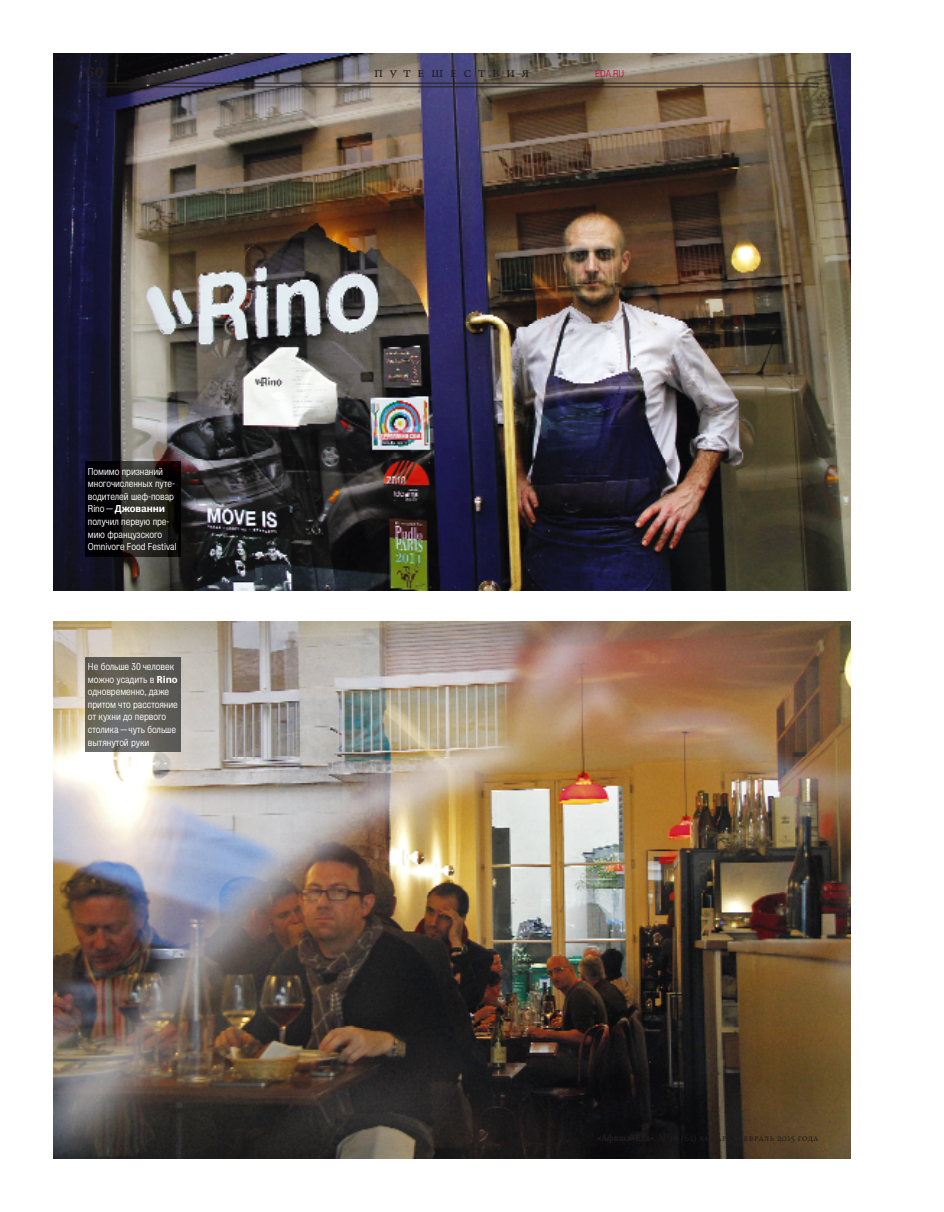
<style>
.page{position:relative;width:944px;height:1212px;background:#fff}
.page>*{position:absolute;margin:0;border:0;box-sizing:border-box;transform-origin:0 0}
.t1{font:700 14.25px "Eda Display";color:#231f20}
.t2{font:13.5px "Afisha Serif";color:#231f20}
.t3{font:10.5px/12.6px "Afisha Grotesk";letter-spacing:-.01em;color:#fff}
.t4{font:10.5px "Afisha Grotesk";color:#c70b46}
.s1{font-weight:700}
</style>
<div class="page">
<img style="left:53px;top:622px;width:797px;height:537px">
<img style="left:53px;top:53px;width:797px;height:537px">
<hr style="left:85px;top:83px;width:734px;height:1px;background:#231f20">
<hr style="left:85px;top:87px;width:734px;height:1px;background:#231f20">
<img style="left:85px;top:462px;width:96px;height:94px">
<img style="left:85px;top:657px;width:96px;height:95px">
<h1 class="t1" style="left:85px;top:67px;width:21px">60</h1>
<p class="t2" style="left:374px;top:67px;width:158px">путешествия</p>
<p class="t4" style="left:595px;top:67px;width:30px">EDA.RU</p>
<p class="t3" style="left:88px;top:465px;width:90px">Помимо признаний многочисленных путе&shy;водителей шеф-повар<br>Rino — <span class="s1">Джованни </span>получил первую пре&shy;мию французского<br>Omnivore Food Festival</p>
<p class="t3" style="left:88px;top:660px;width:91px">Не больше 30 человек можно усадить в <span class="s1">Rino </span>одновременно, даже притом что расстояние от кухни до первого столика — чуть больше вытянутой руки</p>
</div>
